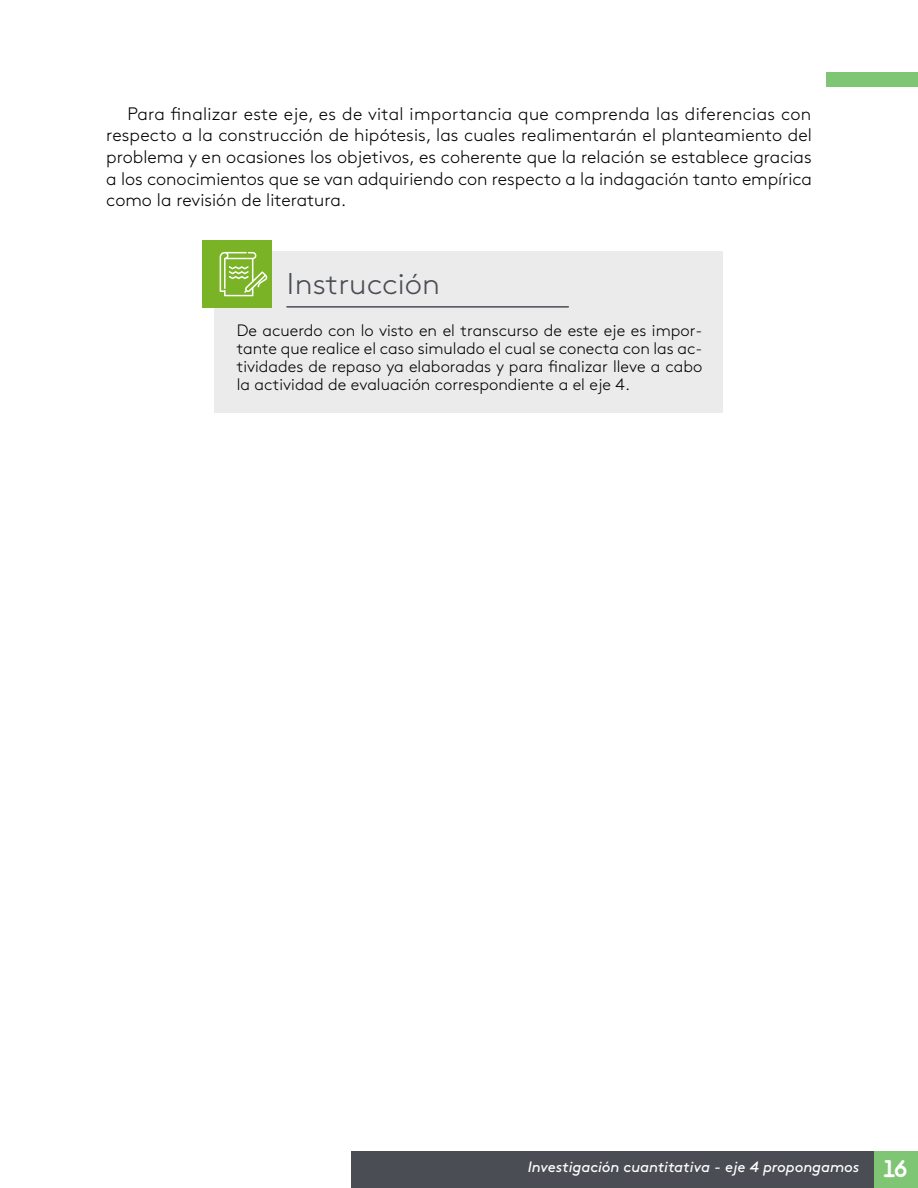
<style>
.page{position:relative;width:918px;height:1188px;background:#fff}
.page>*{position:absolute;margin:0;border:0;box-sizing:border-box;transform-origin:0 0}
.t1{font:300 30px "Brown Std";color:#4a4d54}
.t2{font:300 18px/21.6px "Brown Std";color:#000;text-align:justify}
.t3{font:300 16.5px/18px "Brown Std";color:#000;text-align:justify}
.t4{font:italic 15px "Brown Std";letter-spacing:-.005em;color:#fff}
.s1{font-family:"Areandina Voz";font-style:normal;font-size:24px}
</style>
<div class="page">
<div style="left:826px;top:72px;width:92px;height:15px;background:#7ec673"></div>
<div style="left:873px;top:1151px;width:45px;height:37px;background:#7ec673"></div>
<div style="left:351px;top:1151px;width:522px;height:37px;background:#4a4d54"></div>
<div style="left:214px;top:251px;width:509px;height:161px;background:#ebebeb"></div>
<div style="left:202px;top:240px;width:70px;height:68px;background:#7ab326"></div>
<hr style="left:287px;top:306px;width:281px;height:2px;background:#4a4d54">
<svg style="left:220px;top:252px;width:47px;height:44px"></svg>
<p class="t2" style="left:106px;top:103px;width:707px;text-indent:21px">Para finalizar este eje, es de vital importancia que comprenda las diferencias con respecto a la construcción de hipótesis, las cuales realimentarán el planteamiento del problema y en ocasiones los objetivos, es coherente que la relación se establece gracias a los conocimientos que se van adquiriendo con respecto a la indagación tanto empírica como la revisión de literatura.</p>
<h1 class="t1" style="left:287px;top:267px;width:155px">Instrucción</h1>
<p class="t3" style="left:237px;top:322px;width:467px">De acuerdo con lo visto en el transcurso de este eje es impor&shy;tante que realice el caso simulado el cual se conecta con las ac&shy;tividades de repaso ya elaboradas y para finalizar lleve a cabo la actividad de evaluación correspondiente a el eje 4.</p>
<p class="t4" style="left:528px;top:1158px;width:381px">Investigación cuantitativa - eje 4 propongamos <span class="s1">16</span></p>
</div>
